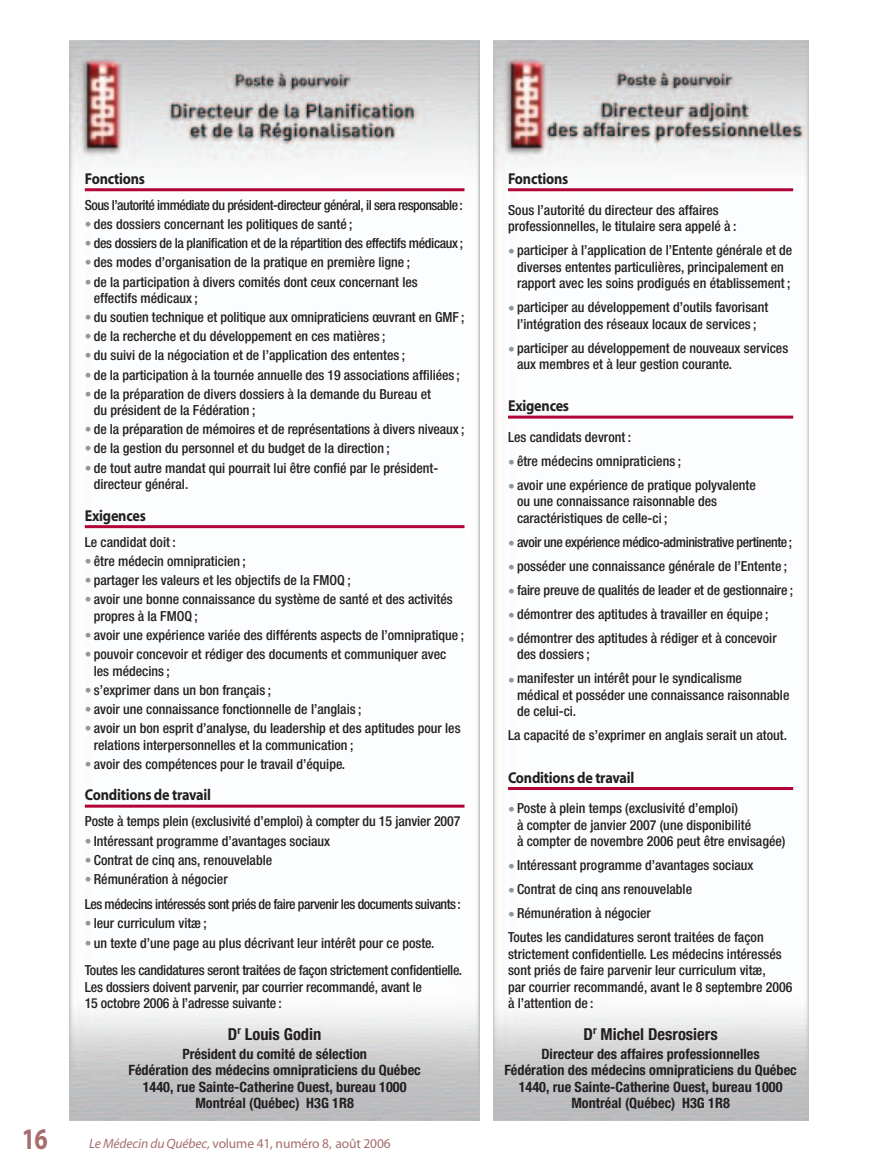
<style>
.page{position:relative;width:878px;height:1175px;background:#fff}
.page>*{position:absolute;margin:0;border:0;box-sizing:border-box;transform-origin:0 0}
.t1{font:700 30px "Myriad";color:#a56e6c;scale:.8 1}
.t2{font:700 condensed 16.5px "Helvetica Neue";color:#231f20}
.t3{font:700 15.75px "Myriad";letter-spacing:-.015em;color:#231f20;scale:.9 1}
.t4{font:700 condensed 14.25px/16.5px "Helvetica Neue";color:#231f20;text-align:center}
.t5{font:500 condensed 13.8px/16.5px "Helvetica Neue";color:#231f20}
.t6{font:500 condensed 13.8px/25.5px "Helvetica Neue";letter-spacing:-.035em;color:#231f20}
.t7{font:500 condensed 13.8px/27.8px "Helvetica Neue";letter-spacing:-.02em;color:#231f20}
.t8{font:500 condensed 13.8px "Helvetica Neue";letter-spacing:-.025em;color:#231f20}
.t9{font:500 condensed 13.8px "Helvetica Neue";letter-spacing:-.03em;color:#231f20}
.t10{font:13.5px "Myriad";letter-spacing:-.01em;color:#a56e6c}
.s1{font-size:13.5px;color:#939598}
.s2{font-style:italic}
</style>
<div class="page">
<img style="left:70px;top:40px;width:409px;height:1080px">
<hr style="left:85px;top:188px;width:379px;height:3px;background:#b30437">
<hr style="left:85px;top:525px;width:379px;height:3px;background:#b30437">
<hr style="left:85px;top:804px;width:379px;height:3px;background:#b30437">
<img style="left:493px;top:40px;width:315px;height:1080px">
<hr style="left:508px;top:188px;width:285px;height:3px;background:#b30437">
<hr style="left:508px;top:415px;width:285px;height:3px;background:#b30437">
<hr style="left:508px;top:787px;width:285px;height:3px;background:#b30437">
<p class="t3" style="left:85px;top:172px;width:68px">Fonctions</p>
<p class="t6" style="left:85px;top:193px;width:379px">Sous l’autorité immédiate du président-directeur général, il sera responsable:</p>
<p class="t5" style="left:85px;top:217px;width:269px"><span class="s1">•</span> des dossiers concernant les politiques de santé ;</p>
<p class="t8" style="left:85px;top:238px;width:380px"><span class="s1">•</span> des dossiers de la planification et de la répartition des effectifs médicaux ;</p>
<p class="t5" style="left:85px;top:255px;width:327px"><span class="s1">•</span> des modes d’organisation de la pratique en première ligne ;</p>
<p class="t5" style="left:94px;top:274px;width:325px;text-indent:-9px"><span class="s1">•</span> de la participation à divers comités dont ceux concernant les effectifs médicaux ;</p>
<p class="t5" style="left:85px;top:310px;width:381px"><span class="s1">•</span> du soutien technique et politique aux omnipraticiens œuvrant en GMF ;</p>
<p class="t5" style="left:85px;top:329px;width:302px"><span class="s1">•</span> de la recherche et du développement en ces matières ;</p>
<p class="t5" style="left:85px;top:348px;width:322px"><span class="s1">•</span> du suivi de la négociation et de l’application des ententes ;</p>
<p class="t5" style="left:85px;top:367px;width:376px"><span class="s1">•</span> de la participation à la tournée annuelle des 19 associations affiliées ;</p>
<p class="t5" style="left:94px;top:387px;width:339px;text-indent:-9px"><span class="s1">•</span> de la préparation de divers dossiers à la demande du Bureau et du président de la Fédération ;</p>
<p class="t5" style="left:85px;top:422px;width:381px"><span class="s1">•</span> de la préparation de mémoires et de représentations à divers niveaux ;</p>
<p class="t5" style="left:85px;top:441px;width:306px"><span class="s1">•</span> de la gestion du personnel et du budget de la direction ;</p>
<p class="t5" style="left:94px;top:460px;width:346px;text-indent:-9px"><span class="s1">•</span> de tout autre mandat qui pourrait lui être confié par le président&shy;directeur général.</p>
<p class="t3" style="left:85px;top:509px;width:69px">Exigences</p>
<p class="t5" style="left:85px;top:535px;width:92px">Le candidat doit :</p>
<p class="t5" style="left:85px;top:554px;width:163px"><span class="s1">•</span> être médecin omnipraticien ;</p>
<p class="t5" style="left:85px;top:573px;width:267px"><span class="s1">•</span> partager les valeurs et les objectifs de la FMOQ ;</p>
<p class="t5" style="left:94px;top:592px;width:360px;text-indent:-9px"><span class="s1">•</span> avoir une bonne connaissance du système de santé et des activités propres à la FMOQ ;</p>
<p class="t5" style="left:85px;top:628px;width:381px"><span class="s1">•</span> avoir une expérience variée des différents aspects de l’omnipratique ;</p>
<p class="t5" style="left:94px;top:647px;width:354px;text-indent:-9px"><span class="s1">•</span> pouvoir concevoir et rédiger des documents et communiquer avec les médecins ;</p>
<p class="t5" style="left:85px;top:682px;width:188px"><span class="s1">•</span> s’exprimer dans un bon français ;</p>
<p class="t5" style="left:85px;top:702px;width:278px"><span class="s1">•</span> avoir une connaissance fonctionnelle de l’anglais ;</p>
<p class="t5" style="left:94px;top:721px;width:368px;text-indent:-9px"><span class="s1">•</span> avoir un bon esprit d’analyse, du leadership et des aptitudes pour les relations interpersonnelles et la communication ;</p>
<p class="t5" style="left:85px;top:756px;width:262px"><span class="s1">•</span> avoir des compétences pour le travail d’équipe.</p>
<p class="t3" style="left:85px;top:789px;width:142px">Conditions de travail</p>
<p class="t5" style="left:85px;top:814px;width:377px">Poste à temps plein (exclusivité d’emploi) à compter du 15 janvier 2007</p>
<p class="t5" style="left:85px;top:833px;width:247px"><span class="s1">•</span> Intéressant programme d’avantages sociaux</p>
<p class="t5" style="left:85px;top:852px;width:189px"><span class="s1">•</span> Contrat de cinq ans, renouvelable</p>
<p class="t6" style="left:85px;top:867px;width:377px"><span class="s1">•</span> Rémunération à négocier<br>Les médecins intéressés sont priés de faire parvenir les documents suivants:</p>
<p class="t5" style="left:85px;top:916px;width:123px"><span class="s1">•</span> leur curriculum vitæ ;</p>
<p class="t7" style="left:85px;top:930px;width:379px"><span class="s1">•</span> un texte d’une page au plus décrivant leur intérêt pour ce poste.<br>Toutes les candidatures seront traitées de façon strictement confidentielle.</p>
<p class="t5" style="left:85px;top:979px;width:339px">Les dossiers doivent parvenir, par courrier recommandé, avant le<br>15 octobre 2006 à l’adresse suivante :</p>
<p class="t2" style="left:228px;top:1028px;width:95px">D<sup>r</sup> Louis Godin</p>
<p class="t4" style="left:128px;top:1046px;width:294px">Président du comité de sélection<br>Fédération des médecins omnipraticiens du Québec 1440, rue Sainte-Catherine Ouest, bureau 1000<br>Montréal (Québec) H3G 1R8</p>
<h1 class="t1" style="left:22px;top:1127px;width:34px">16</h1>
<p class="t10" style="left:89px;top:1138px;width:303px"><span class="s2">Le Médecin du Québec,</span> volume 41, numéro 8, août 2006</p>
<p class="t3" style="left:508px;top:172px;width:68px">Fonctions</p>
<p class="t5" style="left:508px;top:202px;width:230px">Sous l’autorité du directeur des affaires professionnelles, le titulaire sera appelé à :</p>
<p class="t5" style="left:508px;top:243px;width:286px;text-align:center"><sub>•</sub> participer à l’application de l’Entente générale et de diverses ententes particulières, principalement en rapport avec les soins prodigués en établissement ;</p>
<p class="t5" style="left:508px;top:300px;width:262px;text-align:center"><sub>•</sub> participer au développement d’outils favorisant l’intégration des réseaux locaux de services ;</p>
<p class="t5" style="left:517px;top:340px;width:273px;text-indent:-9px"><sub>•</sub> participer au développement de nouveaux services aux membres et à leur gestion courante.</p>
<p class="t3" style="left:508px;top:400px;width:69px">Exigences</p>
<p class="t5" style="left:508px;top:430px;width:124px">Les candidats devront :</p>
<p class="t5" style="left:508px;top:454px;width:174px"><sub>•</sub> être médecins omnipraticiens ;</p>
<p class="t5" style="left:517px;top:478px;width:240px;text-indent:-9px"><sub>•</sub> avoir une expérience de pratique polyvalente ou une connaissance raisonnable des caractéristiques de celle-ci ;</p>
<p class="t9" style="left:508px;top:537px;width:286px"><sub>•</sub> avoir une expérience médico-administrative pertinente;</p>
<p class="t5" style="left:508px;top:559px;width:281px"><sub>•</sub> posséder une connaissance générale de l’Entente ;</p>
<p class="t5" style="left:508px;top:583px;width:286px"><sub>•</sub> faire preuve de qualités de leader et de gestionnaire ;</p>
<p class="t5" style="left:508px;top:607px;width:262px"><sub>•</sub> démontrer des aptitudes à travailler en équipe ;</p>
<p class="t5" style="left:517px;top:631px;width:261px;text-indent:-9px"><sub>•</sub> démontrer des aptitudes à rédiger et à concevoir des dossiers ;</p>
<p class="t5" style="left:517px;top:671px;width:274px;text-indent:-9px"><sub>•</sub> manifester un intérêt pour le syndicalisme<br>médical et posséder une connaissance raisonnable de celui-ci.</p>
<p class="t5" style="left:508px;top:728px;width:280px">La capacité de s’exprimer en anglais serait un atout.</p>
<p class="t3" style="left:508px;top:771px;width:142px">Conditions de travail</p>
<p class="t5" style="left:517px;top:801px;width:270px;text-indent:-9px"><sub>•</sub> Poste à plein temps (exclusivité d’emploi)<br>à compter de janvier 2007 (une disponibilité<br>à compter de novembre 2006 peut être envisagée)</p>
<p class="t5" style="left:508px;top:858px;width:247px"><sub>•</sub> Intéressant programme d’avantages sociaux</p>
<p class="t5" style="left:508px;top:882px;width:185px"><sub>•</sub> Contrat de cinq ans renouvelable</p>
<p class="t5" style="left:508px;top:902px;width:257px;line-height:24px"><sub>•</sub> Rémunération à négocier<br>Toutes les candidatures seront traitées de façon</p>
<p class="t5" style="left:508px;top:946px;width:286px">strictement confidentielle. Les médecins intéressés sont priés de faire parvenir leur curriculum vitæ,<br>par courrier recommandé, avant le 8 septembre 2006 à l’attention de :</p>
<p class="t2" style="left:583px;top:1028px;width:136px">D<sup>r</sup> Michel Desrosiers</p>
<p class="t4" style="left:504px;top:1046px;width:294px">Directeur des affaires professionnelles<br>Fédération des médecins omnipraticiens du Québec 1440, rue Sainte-Catherine Ouest, bureau 1000<br>Montréal (Québec) H3G 1R8</p>
</div>
